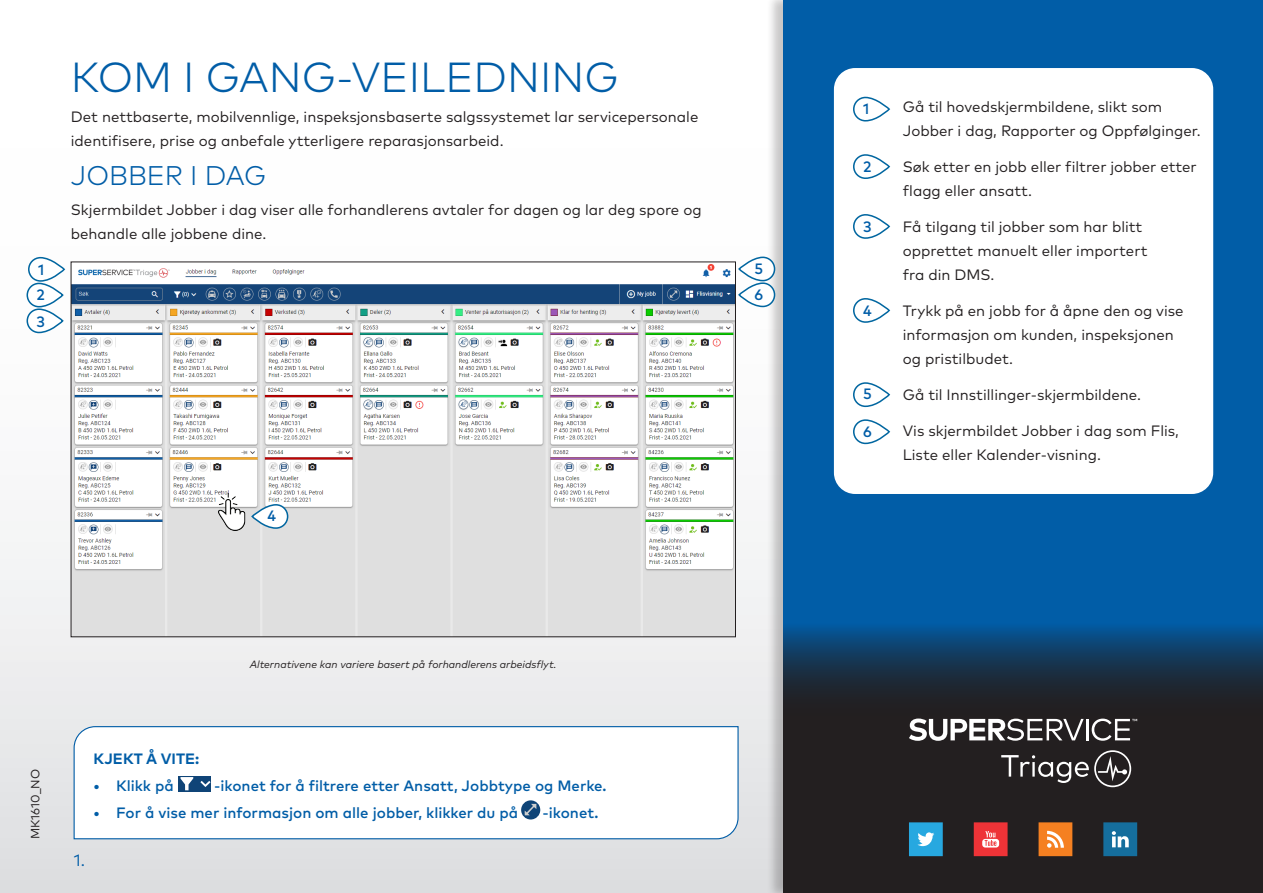
<style>
.page{position:relative;width:1263px;height:893px;background:#fff}
.page>*{position:absolute;margin:0;border:0;box-sizing:border-box;transform-origin:0 0}
.t1{font:300 42px "FF Mark Pro";color:#015da7}
.t2{font:300 27px "FF Mark Pro";color:#015da7}
.t3{font:16.5px "FF Mark Pro";color:#015da7}
.t4{font:15px/24px "FF Mark Pro";color:#231f20}
.t5{font:500 15px "FF Mark Pro";color:#015da7}
.t6{font:700 15px "FF Mark Pro";letter-spacing:.005em;color:#015da7}
.t7{font:12px "FF Mark Pro";color:#231f20}
.t8{font:italic 10.5px "FF Mark Pro";color:#231f20}
</style>
<div class="page">
<div style="left:0;top:0;width:1263px;height:893px;background:linear-gradient(to bottom,#fff,#e2e2e4)"></div>
<div style="left:766px;top:0;width:497px;height:893px;background:#231f20;opacity:.25"></div>
<div style="left:783px;top:0;width:480px;height:893px;background:#231f20"></div>
<svg style="left:783px;top:0;width:480px;height:721px;background:#065290"></svg>
<div style="left:834px;top:68px;width:379px;height:426px;background:#fff;border-radius:21px"></div>
<svg style="left:854px;top:97px;width:35px;height:24px"></svg>
<div style="left:853px;top:97px;width:37px;height:25px;border:2px solid #0166a0;border-radius:12px"></div>
<svg style="left:29px;top:258px;width:35px;height:23px"></svg>
<div style="left:28px;top:257px;width:37px;height:25px;border:2px solid #0166a0;border-radius:12px"></div>
<div style="left:853px;top:154px;width:37px;height:25px;border:2px solid #0166a0;border-radius:12px"></div>
<div style="left:27px;top:283px;width:36px;height:24px;background:#fff;border-radius:12px"></div>
<div style="left:27px;top:283px;width:36px;height:24px;border:2px solid #0166a0;border-radius:12px"></div>
<div style="left:853px;top:214px;width:37px;height:25px;border:2px solid #0166a0;border-radius:12px"></div>
<div style="left:27px;top:309px;width:36px;height:23px;background:#fff;border-radius:12px"></div>
<div style="left:27px;top:308px;width:36px;height:25px;border:2px solid #0166a0;border-radius:12px"></div>
<div style="left:853px;top:298px;width:37px;height:25px;border:2px solid #0166a0;border-radius:12px"></div>
<svg style="left:854px;top:383px;width:35px;height:23px"></svg>
<div style="left:853px;top:382px;width:37px;height:25px;border:2px solid #0166a0;border-radius:12px"></div>
<svg style="left:854px;top:420px;width:35px;height:23px"></svg>
<div style="left:853px;top:419px;width:37px;height:25px;border:2px solid #0166a0;border-radius:12px"></div>
<div style="left:739px;top:257px;width:35px;height:24px;background:#fff;border-radius:12px"></div>
<div style="left:738px;top:257px;width:37px;height:24px;border:2px solid #0166a0;border-radius:12px"></div>
<div style="left:739px;top:283px;width:35px;height:23px;background:#fff;border-radius:12px"></div>
<div style="left:738px;top:282px;width:37px;height:25px;border:2px solid #0166a0;border-radius:12px"></div>
<svg style="left:73px;top:725px;width:666px;height:115px"></svg>
<svg style="left:1038px;top:822px;width:34px;height:34px"></svg>
<svg style="left:909px;top:822px;width:34px;height:34px"></svg>
<svg style="left:1103px;top:822px;width:34px;height:34px"></svg>
<svg style="left:974px;top:822px;width:33px;height:34px"></svg>
<svg style="left:521px;top:800px;width:19px;height:19px"></svg>
<svg style="left:525px;top:804px;width:11px;height:11px"></svg>
<div style="left:179px;top:776px;width:32px;height:15px;background:#0f4477"></div>
<svg style="left:200px;top:781px;width:11px;height:6px"></svg>
<svg style="left:180px;top:777px;width:13px;height:13px"></svg>
<svg style="left:1001px;top:750px;width:130px;height:37px"></svg>
<svg style="left:909px;top:718px;width:174px;height:23px"></svg>
<hr style="left:1086px;top:719px;width:2px;height:21px;background:#fff">
<svg style="left:1092px;top:719px;width:45px;height:22px"></svg>
<img style="left:73px;top:264px;width:661px;height:371px">
<svg style="left:252px;top:505px;width:36px;height:23px"></svg>
<div style="left:251px;top:504px;width:37px;height:25px;border:2px solid #0166a0;border-radius:12px"></div>
<img style="left:213px;top:494px;width:36px;height:37px">
<p class="t5" style="left:38px;top:258px;width:8px">1</p>
<p class="t5" style="left:37px;top:284px;width:10px">2</p>
<p class="t5" style="left:37px;top:310px;width:10px">3</p>
<p class="t1" style="left:71px;top:46px;width:549px">KOM I GANG-VEILEDNING</p>
<p class="t4" style="left:71px;top:104px;width:629px">Det nettbaserte, mobilvennlige, inspeksjonsbaserte salgssystemet lar servicepersonale identifisere, prise og anbefale ytterligere reparasjonsarbeid.</p>
<p class="t2" style="left:71px;top:156px;width:197px">JOBBER I DAG</p>
<p class="t4" style="left:71px;top:197px;width:632px">Skjermbildet Jobber i dag viser alle forhandlerens avtaler for dagen og lar deg spore og behandle alle jobbene dine.</p>
<p class="t5" style="left:754px;top:257px;width:10px">5</p>
<p class="t5" style="left:754px;top:283px;width:10px">6</p>
<p class="t5" style="left:268px;top:505px;width:10px">4</p>
<p class="t7" style="left:26px;top:839px;width:72px;rotate:-90deg">MK1610_NO</p>
<p class="t8" style="left:250px;top:656px;width:308px">Alternativene kan variere basert på forhandlerens arbeidsflyt.</p>
<p class="t6" style="left:94px;top:747px;width:107px">KJEKT Å VITE:</p>
<p class="t5" style="left:94px;top:774px;width:82px">• Klikk på</p>
<p class="t5" style="left:214px;top:774px;width:394px">-ikonet for å filtrere etter Ansatt, Jobbtype og Merke.</p>
<p class="t5" style="left:94px;top:801px;width:426px">• For å vise mer informasjon om alle jobber, klikker du på</p>
<p class="t5" style="left:543px;top:801px;width:57px">-ikonet.</p>
<p class="t3" style="left:74px;top:848px;width:13px">1.</p>
<p class="t5" style="left:863px;top:98px;width:8px">1</p>
<p class="t5" style="left:863px;top:155px;width:10px">2</p>
<p class="t5" style="left:863px;top:216px;width:10px">3</p>
<p class="t5" style="left:863px;top:299px;width:10px">4</p>
<p class="t5" style="left:863px;top:383px;width:10px">5</p>
<p class="t5" style="left:863px;top:420px;width:10px">6</p>
<p class="t4" style="left:903px;top:93px;width:299px">Gå til hovedskjermbildene, slikt som<br>Jobber i dag, Rapporter og Oppfølginger.</p>
<p class="t4" style="left:903px;top:153px;width:295px">Søk etter en jobb eller filtrer jobber etter flagg eller ansatt.</p>
<p class="t4" style="left:903px;top:213px;width:246px">Få tilgang til jobber som har blitt opprettet manuelt eller importert fra din DMS.</p>
<p class="t4" style="left:903px;top:297px;width:282px">Trykk på en jobb for å åpne den og vise informasjon om kunden, inspeksjonen og pristilbudet.</p>
<p class="t4" style="left:903px;top:381px;width:240px">Gå til Innstillinger-skjermbildene.</p>
<p class="t4" style="left:903px;top:417px;width:278px">Vis skjermbildet Jobber i dag som Flis,<br>Liste eller Kalender-visning.</p>
</div>
